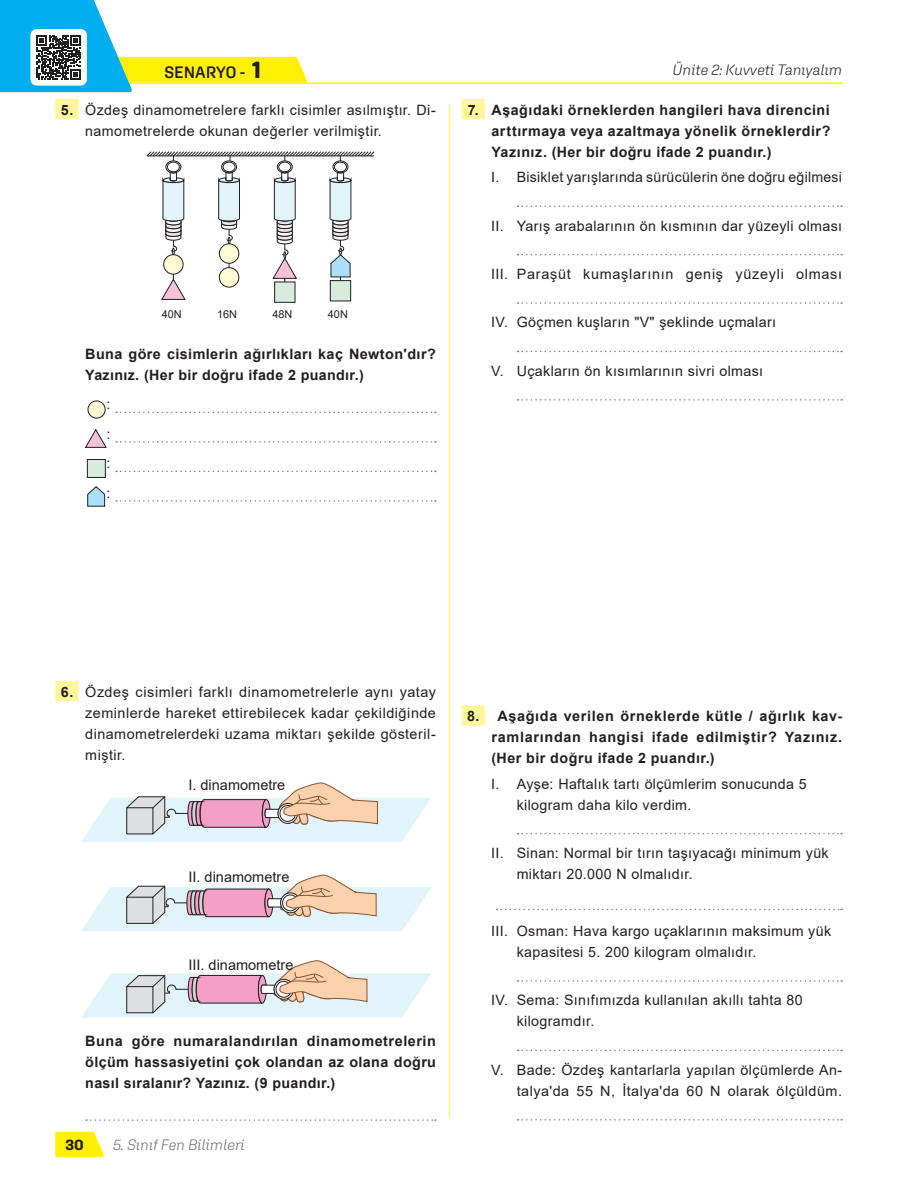
<style>
.page{position:relative;width:906px;height:1187px;background:#fff}
.page>*{position:absolute;margin:0;border:0;box-sizing:border-box;transform-origin:0 0}
.t1{font:600 16.5px "Aglet Sans";color:#231f20}
.t2{font:italic 300 15px "Aglet Sans";letter-spacing:-.005em;color:#231f20}
.t3{font:italic 300 15px "Aglet Sans";color:#6c6d70}
.t4{font:700 15px "Aglet Sans";color:#231f20}
.t5{font:14.55px "Arial";color:#231f20}
.t6{font:14.25px/21px "Arial";letter-spacing:.025em;color:#231f20}
.t7{font:700 14.25px/21px "Arial";letter-spacing:.03em;color:#231f20;text-align:justify}
.t8{font:14.25px "Arial";letter-spacing:.05em;color:#231f20}
.t9{font:10.8px "Arial";color:#231f20}
.s1{font-weight:700;font-size:24px}
.s2{font-weight:700}
</style>
<div class="page">
<svg style="left:55px;top:1131px;width:49px;height:26px"></svg>
<hr style="left:127px;top:82px;width:715px;height:2px;background:#fff101">
<svg style="left:0;top:0;width:308px;height:92px"></svg>
<svg style="left:461px;top:99px;width:24px;height:20px"></svg>
<svg style="left:517px;top:205px;width:325px;height:2px"></svg>
<svg style="left:517px;top:254px;width:325px;height:1px"></svg>
<svg style="left:517px;top:302px;width:325px;height:2px"></svg>
<svg style="left:517px;top:351px;width:325px;height:1px"></svg>
<svg style="left:517px;top:399px;width:325px;height:1px"></svg>
<svg style="left:461px;top:705px;width:24px;height:20px"></svg>
<svg style="left:517px;top:832px;width:325px;height:2px"></svg>
<svg style="left:496px;top:908px;width:346px;height:2px"></svg>
<svg style="left:517px;top:980px;width:325px;height:1px"></svg>
<svg style="left:517px;top:1049px;width:325px;height:2px"></svg>
<svg style="left:517px;top:1119px;width:325px;height:1px"></svg>
<svg style="left:55px;top:99px;width:24px;height:20px"></svg>
<svg style="left:116px;top:411px;width:320px;height:2px"></svg>
<svg style="left:116px;top:441px;width:320px;height:1px"></svg>
<svg style="left:116px;top:470px;width:320px;height:2px"></svg>
<svg style="left:116px;top:500px;width:320px;height:1px"></svg>
<svg style="left:55px;top:680px;width:24px;height:21px"></svg>
<svg style="left:86px;top:1119px;width:350px;height:1px"></svg>
<svg style="left:146px;top:151px;width:229px;height:149px"></svg>
<div style="left:88px;top:401px;width:17px;height:17px;background:#fffbd6;border-radius:50%"></div>
<div style="left:88px;top:401px;width:17px;height:17px;border:1px solid #231f20;border-radius:50%"></div>
<svg style="left:85px;top:429px;width:21px;height:18px"></svg>
<div style="left:87px;top:459px;width:18px;height:18px;background:#d8ecdd"></div>
<div style="left:87px;top:459px;width:18px;height:18px;border:1px solid #231f20"></div>
<svg style="left:87px;top:486px;width:18px;height:20px"></svg>
<svg style="left:82px;top:782px;width:349px;height:59px"></svg>
<svg style="left:81px;top:874px;width:350px;height:57px"></svg>
<svg style="left:82px;top:960px;width:349px;height:57px"></svg>
<hr style="left:449px;top:104px;width:1px;height:1012px;background:#fff101">
<p class="t1" style="left:164px;top:62px;width:98px">SENARYO - <span class="s1">1</span></p>
<p class="t2" style="left:672px;top:61px;width:171px">Ünite 2: Kuvveti Tanıyalım</p>
<p class="t7" style="left:491px;top:100px;width:341px;text-indent:-24px">7. Aşağıdaki örneklerden hangileri hava direncini arttırmaya veya azaltmaya yönelik örneklerdir?<br>Yazınız. (Her bir doğru ifade 2 puandır.)</p>
<p class="t6" style="left:491px;top:167px;width:352px">I. Bisiklet yarışlarında sürücülerin öne doğru eğilmesi</p>
<p class="t6" style="left:491px;top:215px;width:352px">II. Yarış arabalarının ön kısmının dar yüzeyli olması</p>
<p class="t8" style="left:491px;top:264px;width:352px">III. Paraşüt kumaşlarının geniş yüzeyli olması</p>
<p class="t6" style="left:491px;top:312px;width:286px">IV. Göçmen kuşların "V" şeklinde uçmaları</p>
<p class="t6" style="left:491px;top:360px;width:273px">V. Uçakların ön kısımlarının sivri olması</p>
<p class="t6" style="left:85px;top:99px;width:352px;text-indent:-24px"><span class="s2">5.</span> Özdeş dinamometrelere farklı cisimler asılmıştır. Di&shy;namometrelerde okunan değerler verilmiştir.</p>
<p class="t9" style="left:162px;top:306px;width:21px">40N</p>
<p class="t9" style="left:217px;top:306px;width:21px">16N</p>
<p class="t9" style="left:272px;top:306px;width:21px">48N</p>
<p class="t9" style="left:328px;top:306px;width:21px">40N</p>
<p class="t7" style="left:85px;top:343px;width:352px">Buna göre cisimlerin ağırlıkları kaç Newton'dır?<br>Yazınız. (Her bir doğru ifade 2 puandır.)</p>
<p class="t6" style="left:107px;top:389px;width:5px;line-height:29.5px;text-align:justify">: : : :</p>
<p class="t6" style="left:85px;top:681px;width:352px;text-align:justify;text-indent:-24px"><span class="s2">6.</span> Özdeş cisimleri farklı dinamometrelerle aynı yatay zeminlerde hareket ettirebilecek kadar çekildiğinde dinamometrelerdeki uzama miktarı şekilde gösteril&shy;miştir.</p>
<p class="t5" style="left:188px;top:775px;width:98px">I. dinamometre</p>
<p class="t5" style="left:188px;top:867px;width:102px">II. dinamometre</p>
<p class="t5" style="left:188px;top:954px;width:106px">III. dinamometre</p>
<p class="t7" style="left:85px;top:1030px;width:352px">Buna göre numaralandırılan dinamometrelerin ölçüm hassasiyetini çok olandan az olana doğru nasıl sıralanır? Yazınız. (9 puandır.)</p>
<p class="t4" style="left:65px;top:1135px;width:20px">30</p>
<p class="t3" style="left:113px;top:1135px;width:133px">5. Sınıf Fen Bilimleri</p>
<p class="t7" style="left:491px;top:706px;width:352px;text-indent:-24px">8. Aşağıda verilen örneklerde kütle / ağırlık kav&shy;ramlarından hangisi ifade edilmiştir? Yazınız. (Her bir doğru ifade 2 puandır.)</p>
<p class="t6" style="left:517px;top:773px;width:291px;text-indent:-25px">I. Ayşe: Haftalık tartı ölçümlerim sonucunda 5 kilogram daha kilo verdim.</p>
<p class="t6" style="left:517px;top:842px;width:313px;text-indent:-25px">II. Sinan: Normal bir tırın taşıyacağı minimum yük miktarı 20.000 N olmalıdır.</p>
<p class="t6" style="left:517px;top:920px;width:316px;text-indent:-25px">III. Osman: Hava kargo uçaklarının maksimum yük kapasitesi 5. 200 kilogram olmalıdır.</p>
<p class="t6" style="left:517px;top:989px;width:287px;text-indent:-25px">IV. Sema: Sınıfımızda kullanılan akıllı tahta 80 kilogramdır.</p>
<p class="t6" style="left:491px;top:1059px;width:352px;text-align:right">V. Bade: Özdeş kantarlarla yapılan ölçümlerde An&shy;talya'da 55 N, İtalya'da 60 N olarak ölçüldüm.</p>
</div>
